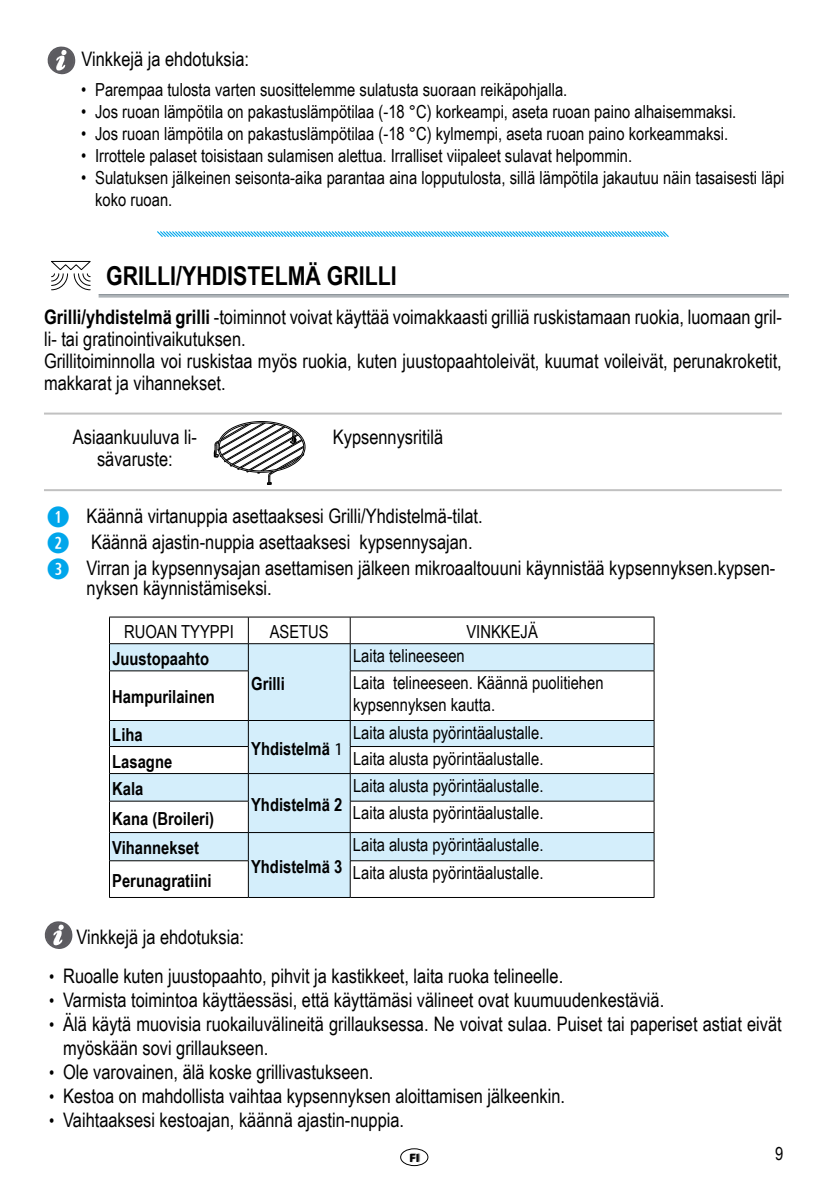
<style>
.page{position:relative;width:840px;height:1191px;background:#fff}
.page>*{position:absolute;margin:0;border:0;box-sizing:border-box;transform-origin:0 0}
.t1{font:700 26px "Arial Narrow";color:#000}
.t2{font:20px/22px "Arial Narrow";color:#000}
.t3{font:18px/21.6px "Arial Narrow";color:#000}
.t4{font:700 18px "Arial Narrow";color:#000}
.t5{font:700 11.8px "Myriad Pro";color:#000}
.s1{font-weight:700}
.s2{font-family:"Combi Numerals";font-weight:700;font-size:28px;color:#00a6eb}
.s3{font-family:"Myriad Pro";font-weight:400}
.s4{font-size:18px}
</style>
<div class="page">
<img style="left:408px;top:1150px;width:13px;height:17px">
<div style="left:400px;top:1148px;width:28px;height:18px;border:1px solid #000;border-radius:50%"></div>
<svg style="left:110px;top:644px;width:543px;height:253px;fill:#d4eefb"></svg>
<hr style="left:248px;top:897px;width:102px;height:1px;background:#000">
<hr style="left:109px;top:616px;width:139px;height:1px;background:#000">
<hr style="left:248px;top:616px;width:102px;height:1px;background:#000">
<hr style="left:350px;top:616px;width:304px;height:1px;background:#000">
<hr style="left:109px;top:643px;width:139px;height:1px;background:#000">
<svg style="left:109px;top:617px;width:1px;height:53px"></svg>
<hr style="left:248px;top:643px;width:102px;height:1px;background:#000">
<svg style="left:248px;top:617px;width:1px;height:53px"></svg>
<hr style="left:350px;top:643px;width:304px;height:1px;background:#000">
<svg style="left:349px;top:617px;width:1px;height:53px"></svg>
<svg style="left:653px;top:617px;width:1px;height:53px"></svg>
<hr style="left:109px;top:670px;width:139px;height:1px;background:#000">
<hr style="left:109px;top:671px;width:1px;height:49px;background:#000">
<hr style="left:248px;top:671px;width:1px;height:49px;background:#000">
<hr style="left:350px;top:670px;width:304px;height:1px;background:#000">
<hr style="left:349px;top:671px;width:1px;height:49px;background:#000">
<hr style="left:653px;top:671px;width:1px;height:49px;background:#000">
<hr style="left:109px;top:720px;width:139px;height:1px;background:#000">
<hr style="left:248px;top:720px;width:102px;height:1px;background:#000">
<hr style="left:350px;top:720px;width:304px;height:1px;background:#000">
<hr style="left:109px;top:746px;width:139px;height:1px;background:#000">
<hr style="left:350px;top:746px;width:304px;height:1px;background:#000">
<hr style="left:109px;top:773px;width:139px;height:1px;background:#000">
<svg style="left:109px;top:720px;width:1px;height:81px"></svg>
<hr style="left:248px;top:773px;width:102px;height:1px;background:#000">
<svg style="left:248px;top:720px;width:1px;height:81px"></svg>
<hr style="left:350px;top:773px;width:304px;height:1px;background:#000">
<svg style="left:349px;top:721px;width:1px;height:80px"></svg>
<svg style="left:653px;top:721px;width:1px;height:80px"></svg>
<hr style="left:109px;top:801px;width:139px;height:1px;background:#000">
<hr style="left:109px;top:801px;width:1px;height:31px;background:#000">
<hr style="left:248px;top:801px;width:1px;height:31px;background:#000">
<hr style="left:350px;top:801px;width:304px;height:1px;background:#000">
<hr style="left:349px;top:801px;width:1px;height:31px;background:#000">
<hr style="left:653px;top:801px;width:1px;height:31px;background:#000">
<hr style="left:109px;top:832px;width:139px;height:1px;background:#000">
<svg style="left:109px;top:832px;width:1px;height:28px"></svg>
<hr style="left:248px;top:832px;width:102px;height:1px;background:#000">
<svg style="left:248px;top:832px;width:1px;height:28px"></svg>
<hr style="left:350px;top:832px;width:304px;height:1px;background:#000">
<svg style="left:349px;top:833px;width:1px;height:27px"></svg>
<svg style="left:653px;top:833px;width:1px;height:27px"></svg>
<hr style="left:109px;top:860px;width:139px;height:1px;background:#000">
<hr style="left:109px;top:861px;width:1px;height:36px;background:#000">
<hr style="left:248px;top:861px;width:1px;height:36px;background:#000">
<hr style="left:350px;top:860px;width:304px;height:1px;background:#000">
<hr style="left:349px;top:861px;width:1px;height:36px;background:#000">
<hr style="left:653px;top:861px;width:1px;height:36px;background:#000">
<hr style="left:109px;top:897px;width:139px;height:1px;background:#000">
<hr style="left:350px;top:897px;width:304px;height:1px;background:#000">
<svg style="left:47px;top:46px;width:29px;height:29px"></svg>
<svg style="left:44px;top:921px;width:29px;height:28px"></svg>
<hr style="left:44px;top:412px;width:737px;height:2px;background:#c1c1c1">
<hr style="left:44px;top:489px;width:737px;height:2px;background:#c1c1c1">
<hr style="left:98px;top:294px;width:690px;height:2px;background:#7d868c">
<hr style="left:98px;top:296px;width:690px;height:1px;background:#7d868c">
<svg style="left:51px;top:261px;width:39px;height:29px"></svg>
<svg style="left:214px;top:421px;width:91px;height:64px"></svg>
<svg style="left:157px;top:231px;width:512px;height:6px;background:#8bd6f5"></svg>
<p class="t2" style="left:81px;top:47px;width:169px">Vinkkejä ja ehdotuksia:</p>
<p class="t3" style="left:81px;top:78px;width:487px">• Parempaa tulosta varten suosittelemme sulatusta suoraan reikäpohjalla.</p>
<p class="t3" style="left:81px;top:100px;width:656px">• Jos ruoan lämpötila on pakastuslämpötilaa (-18 °C) korkeampi, aseta ruoan paino alhaisemmaksi.</p>
<p class="t3" style="left:81px;top:122px;width:648px">• Jos ruoan lämpötila on pakastuslämpötilaa (-18 °C) kylmempi, aseta ruoan paino korkeammaksi.</p>
<p class="t3" style="left:81px;top:144px;width:552px">• Irrottele palaset toisistaan sulamisen alettua. Irralliset viipaleet sulavat helpommin.</p>
<p class="t3" style="left:95px;top:166px;width:690px;text-indent:-14px">• Sulatuksen jälkeinen seisonta-aika parantaa aina lopputulosta, sillä lämpötila jakautuu näin tasaisesti läpi koko ruoan.</p>
<h1 class="t1" style="left:106px;top:256px;width:90px">GRILLI/Yhdiste</h1>
<h1 class="t1" style="left:274px;top:256px;width:121px">lmä Gri lli</h1>
<p class="t2" style="left:44px;top:305px;width:738px"><span class="s1">Grilli/yhdistelmä grilli</span> -toiminnot voivat käyttää voimakkaasti grilliä ruskistamaan ruokia, luomaan gril&shy;li- tai gratinointivaikutuksen.<br>Grillitoiminnolla voi ruskistaa myös ruokia, kuten juustopaahtoleivät, kuumat voileivät, perunakroketit, makkarat ja vihannekset.</p>
<p class="t2" style="left:73px;top:425px;width:125px;text-align:center">Asiaankuuluva li&shy;sävaruste:</p>
<p class="t2" style="left:332px;top:425px;width:112px">Kypsennysritilä</p>
<p class="t2" style="left:47px;top:503px;width:729px;line-height:25.6px"><span class="s2">q</span> Käännä virtanuppia asettaaksesi Grilli/Yhdistelmä-tilat.<br><span class="s2">w</span> Käännä ajastin-nuppia asettaaksesi kypsennysajan.<br><span class="s2">e</span> Virran ja kypsennysajan asettamisen jälkeen mikroaaltouuni käynnistää kypsennyksen.kypsen-</p>
<p class="t2" style="left:86px;top:576px;width:187px">nyksen käynnistämiseksi.</p>
<p class="t3" style="left:124px;top:620px;width:22px">Ruoan</p>
<p class="t3" style="left:181px;top:620px;width:10px">tyyppi</p>
<p class="t3" style="left:269px;top:620px;width:21px">Asetus</p>
<p class="t3" style="left:466px;top:620px;width:20px">Vinkkejä</p>
<p class="t4" style="left:112px;top:645px;width:98px">Juustopaahto</p>
<p class="t4" style="left:251px;top:670px;width:35px">Grilli</p>
<p class="t3" style="left:353px;top:644px;width:113px">Laita telineeseen</p>
<p class="t3" style="left:353px;top:671px;width:252px">Laita telineeseen. Käännä puolitiehen kypsennyksen kautta.</p>
<p class="t4" style="left:112px;top:683px;width:104px">Hampurilainen</p>
<p class="t3" style="left:353px;top:721px;width:192px">Laita alusta pyörintäalustalle.</p>
<p class="t4" style="left:112px;top:721px;width:32px">Liha</p>
<p class="t4" style="left:251px;top:735px;width:94px">Yhdistelmä <span class="s3">1</span></p>
<p class="t4" style="left:112px;top:748px;width:61px">Lasagne</p>
<p class="t3" style="left:353px;top:747px;width:192px">Laita alusta pyörintäalustalle.</p>
<p class="t4" style="left:112px;top:775px;width:33px">Kala</p>
<p class="t4" style="left:251px;top:791px;width:93px">Yhdistelmä 2</p>
<p class="t3" style="left:353px;top:774px;width:192px">Laita alusta pyörintäalustalle.</p>
<p class="t4" style="left:112px;top:804px;width:103px">Kana (Broileri)</p>
<p class="t3" style="left:353px;top:801px;width:192px">Laita alusta pyörintäalustalle.</p>
<p class="t4" style="left:112px;top:834px;width:88px">Vihannekset</p>
<p class="t4" style="left:251px;top:852px;width:93px">Yhdistelmä 3</p>
<p class="t3" style="left:353px;top:833px;width:192px">Laita alusta pyörintäalustalle.</p>
<p class="t4" style="left:112px;top:867px;width:101px">Perunagratiini</p>
<p class="t3" style="left:353px;top:861px;width:192px">Laita alusta pyörintäalustalle.</p>
<p class="t2" style="left:76px;top:925px;width:169px">Vinkkejä ja ehdotuksia:</p>
<p class="t2" style="left:49px;top:964px;width:515px"><span class="s4">•</span> Ruoalle kuten juustopaahto, pihvit ja kastikkeet, laita ruoka telineelle.</p>
<p class="t2" style="left:49px;top:988px;width:616px"><span class="s4">•</span> Varmista toimintoa käyttäessäsi, että käyttämäsi välineet ovat kuumuudenkestäviä.</p>
<p class="t2" style="left:63px;top:1011px;width:719px;line-height:24px;text-indent:-14px"><span class="s4">•</span> Älä käytä muovisia ruokailuvälineitä grillauksessa. Ne voivat sulaa. Puiset tai paperiset astiat eivät myöskään sovi grillaukseen.</p>
<p class="t2" style="left:49px;top:1060px;width:325px"><span class="s4">•</span> Ole varovainen, älä koske grillivastukseen.</p>
<p class="t2" style="left:49px;top:1084px;width:517px"><span class="s4">•</span> Kestoa on mahdollista vaihtaa kypsennyksen aloittamisen jälkeenkin.</p>
<p class="t2" style="left:49px;top:1108px;width:356px"><span class="s4">•</span> Vaihtaaksesi kestoajan, käännä ajastin-nuppia.</p>
<p class="t5" style="left:409px;top:1150px;width:11px">FI</p>
<p class="t3" style="left:774px;top:1142px;width:10px">9</p>
</div>
